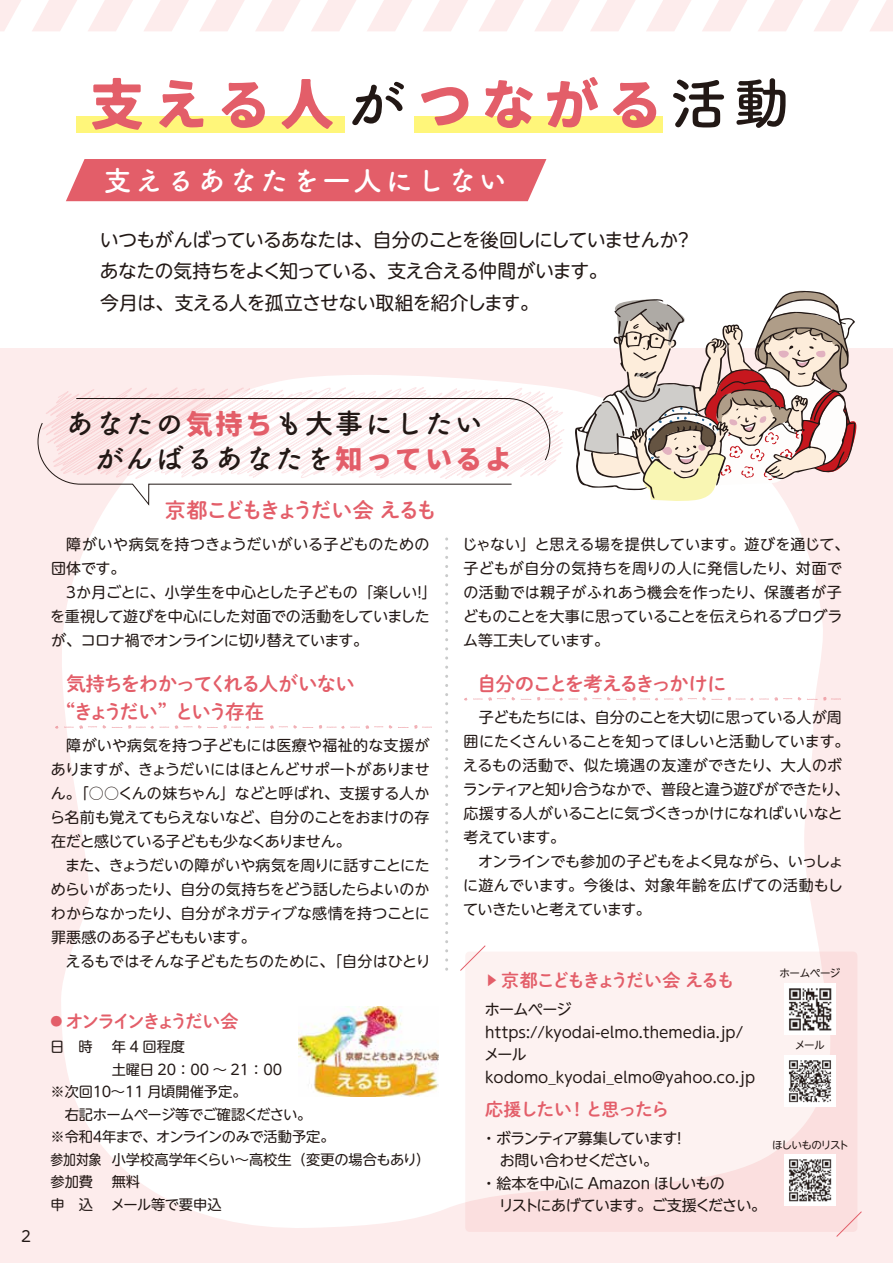
<style>
.page{position:relative;width:893px;height:1263px;background:#fff}
.page>*{position:absolute;margin:0;border:0;box-sizing:border-box;transform-origin:0 0}
.t1{font:57.6px "MOBO";letter-spacing:.1em;color:#e35e69}
.t2{font:28.5px/34.5px "Tsuku B Rd Gothic Std B";letter-spacing:.05em;color:#221815}
.t3{font:28.35px "Tsuku B Rd Gothic Std B";letter-spacing:.1em;color:#fff}
.t4{font:21px "DNP Shuei M Go Std B";letter-spacing:-.145em;color:#e35e69}
.t5{font:19.5px/28.5px "DNP Shuei M Go Std B";letter-spacing:-.08em;color:#e35e69}
.t6{font:18.75px/31.5px "UD Shin M Go Pro";letter-spacing:-.035em;color:#221815}
.t7{font:18px "DNP Shuei M Go Std B";letter-spacing:-.145em;color:#e35e69}
.t8{font:18px "DNP Shuei M Go Std B";letter-spacing:-.13em;color:#e35e69}
.t9{font:18px "DNP Shuei M Go Std B";letter-spacing:-.075em;color:#e35e69}
.t10{font:15px/24px "UD Shin M Go Pro";letter-spacing:-.015em;color:#221815}
.t11{font:15px/22.5px "UD Shin M Go Pro";letter-spacing:-.05em;color:#221815}
.t12{font:14.25px/22.5px "UD Shin M Go Pro";letter-spacing:-.01em;color:#221815}
.t13{font:14.25px "UD Shin M Go Pro";letter-spacing:-.01em;color:#221815;scale:.9 1}
.t14{font:14.25px "UD Shin M Go Pro";letter-spacing:-.05em;color:#221815}
.t15{font:14.25px "UD Shin M Go Pro";letter-spacing:-.04em;color:#221815}
.t16{font:10.5px "UD Shin M Go Pro";letter-spacing:-.06em;color:#221815}
.t17{font:10.5px "UD Shin M Go Pro";letter-spacing:-.095em;color:#221815}
.s1{font-family:"Tsuku B Rd Gothic Std B";color:#221815}
.s2{font-family:"MOBO";color:#e35e69}
.s3{font-size:12.6px}
.s4{font-family:"Koz Go Pr 6 N";font-size:12.6px}
</style>
<div class="page">
<svg style="left:0;top:0;width:21px;height:31px"></svg>
<svg style="left:32px;top:0;width:45px;height:31px"></svg>
<svg style="left:88px;top:0;width:45px;height:31px"></svg>
<svg style="left:144px;top:0;width:45px;height:31px"></svg>
<svg style="left:200px;top:0;width:45px;height:31px"></svg>
<svg style="left:256px;top:0;width:44px;height:31px"></svg>
<svg style="left:311px;top:0;width:45px;height:31px"></svg>
<svg style="left:367px;top:0;width:45px;height:31px"></svg>
<svg style="left:423px;top:0;width:45px;height:31px"></svg>
<svg style="left:479px;top:0;width:45px;height:31px"></svg>
<svg style="left:535px;top:0;width:45px;height:31px"></svg>
<svg style="left:591px;top:0;width:44px;height:31px"></svg>
<svg style="left:646px;top:0;width:45px;height:31px"></svg>
<svg style="left:702px;top:0;width:45px;height:31px"></svg>
<svg style="left:758px;top:0;width:45px;height:31px"></svg>
<svg style="left:814px;top:0;width:45px;height:31px"></svg>
<svg style="left:870px;top:0;width:23px;height:31px"></svg>
<div style="left:0;top:349px;width:893px;height:914px;background:#fdecec"></div>
<div style="left:58px;top:375px;width:765px;height:853px;background:#fff"></div>
<div style="left:77px;top:116px;width:268px;height:16px;background:#fff67a"></div>
<div style="left:415px;top:116px;width:248px;height:16px;background:#fff67a"></div>
<div style="left:66px;top:159px;width:480px;height:42px;background:#e35e69"></div>
<svg style="left:58px;top:387px;width:506px;height:92px"></svg>
<svg style="left:37px;top:398px;width:514px;height:109px"></svg>
<svg style="left:445px;top:539px;width:3px;height:434px"></svg>
<svg style="left:465px;top:951px;width:392px;height:281px"></svg>
<img style="left:784px;top:1155px;width:52px;height:51px">
<svg style="left:459px;top:944px;width:27px;height:28px"></svg>
<svg style="left:835px;top:1210px;width:27px;height:27px"></svg>
<img style="left:784px;top:983px;width:52px;height:51px">
<img style="left:784px;top:1055px;width:52px;height:51px">
<svg style="left:398px;top:725px;width:34px;height:4px"></svg>
<svg style="left:319px;top:725px;width:73px;height:4px"></svg>
<svg style="left:255px;top:725px;width:58px;height:4px"></svg>
<svg style="left:160px;top:726px;width:9px;height:2px"></svg>
<svg style="left:198px;top:725px;width:51px;height:4px"></svg>
<svg style="left:175px;top:725px;width:17px;height:4px"></svg>
<svg style="left:128px;top:725px;width:26px;height:4px"></svg>
<svg style="left:112px;top:726px;width:10px;height:3px"></svg>
<svg style="left:64px;top:725px;width:42px;height:4px"></svg>
<svg style="left:807px;top:697px;width:34px;height:4px"></svg>
<svg style="left:728px;top:697px;width:73px;height:4px"></svg>
<svg style="left:664px;top:697px;width:58px;height:4px"></svg>
<svg style="left:584px;top:697px;width:74px;height:4px"></svg>
<svg style="left:537px;top:697px;width:41px;height:4px"></svg>
<svg style="left:521px;top:698px;width:10px;height:3px"></svg>
<svg style="left:464px;top:697px;width:3px;height:4px"></svg>
<svg style="left:473px;top:697px;width:42px;height:4px"></svg>
<img style="left:299px;top:1007px;width:140px;height:90px">
<svg style="left:575px;top:291px;width:284px;height:212px"></svg>
<h1 class="t1" style="left:88px;top:71px;width:704px">支える人<span class="s1">が</span>つながる<span class="s1">活動</span></h1>
<h3 class="t3" style="left:104px;top:158px;width:405px">支えるあなたを一人にしない</h3>
<p class="t6" style="left:100px;top:223px;width:595px">いつもがんばっているあなたは、自分のことを後回しにしていませんか？あなたの気持ちをよく知っている、支え合える仲間がいます。<br>今月は、支える人を孤立させない取組を紹介します。</p>
<p class="t10" style="left:21px;top:1223px;width:11px">2</p>
<h2 class="t2" style="left:65px;top:405px;width:449px">あなたの<span class="s2">気持ち</span>も大事にしたい　がんばるあなたを<span class="s2">知っているよ</span></h2>
<h3 class="t4" style="left:165px;top:495px;width:274px">京都こどもきょうだい会 えるも</h3>
<p class="t10" style="left:50px;top:532px;width:388px">　障がいや病気を持つきょうだいがいる子どものための団体です。<br>　３か月ごとに、小学生を中心とした子どもの「楽しい！」を重視して遊びを中心にした対面での活動をしていましたが、コロナ禍でオンラインに切り替えています。</p>
<h3 class="t5" style="left:66px;top:668px;width:291px">気持ちをわかってくれる人がいない“きょうだい” という存在</h3>
<p class="t10" style="left:50px;top:733px;width:382px">　障がいや病気を持つ子どもには医療や福祉的な支援がありますが、きょうだいにはほとんどサポートがありません。「○○くんの妹ちゃん」などと呼ばれ、支援する人から名前も覚えてもらえないなど、自分のことをおまけの存在だと感じている子どもも少なくありません。<br>　また、きょうだいの障がいや病気を周りに話すことにためらいがあったり、自分の気持ちをどう話したらよいのかわからなかったり、自分がネガティブな感情を持つことに罪悪感のある子どももいます。<br>　えるもではそんな子どもたちのために、「自分はひとり</p>
<p class="t8" style="left:50px;top:1008px;width:190px"><span class="s3">●</span> オンラインきょうだい会</p>
<p class="t12" style="left:50px;top:1034px;width:44px">日　時</p>
<p class="t12" style="left:112px;top:1034px;width:75px">年 4 回程度</p>
<p class="t12" style="left:112px;top:1057px;width:172px">土曜日 20：00 ～ 21：00</p>
<p class="t12" style="left:50px;top:1079px;width:198px">※次回１０～11 月頃開催予定。</p>
<p class="t15" style="left:50px;top:1102px;width:263px">　右記ホームページ等でご確認ください。</p>
<p class="t14" style="left:50px;top:1125px;width:286px">※令和４年まで、オンラインのみで活動予定。</p>
<p class="t13" style="left:50px;top:1147px;width:423px">参加対象 小学校高学年くらい～高校生（変更の場合もあり）</p>
<p class="t12" style="left:50px;top:1169px;width:44px">参加費</p>
<p class="t12" style="left:50px;top:1169px;width:173px;text-indent:61px">無料<br>申　込 メール等で要申込</p>
<p class="t10" style="left:462px;top:532px;width:389px">じゃない」と思える場を提供しています。遊びを通じて、子どもが自分の気持ちを周りの人に発信したり、対面での活動では親子がふれあう機会を作ったり、保護者が子どものことを大事に思っていることを伝えられるプログラム等工夫しています。</p>
<h3 class="t5" style="left:477px;top:668px;width:251px">自分のことを考えるきっかけに</h3>
<p class="t10" style="left:463px;top:704px;width:388px">　子どもたちには、自分のことを大切に思っている人が周囲にたくさんいることを知ってほしいと活動しています。えるもの活動で、似た境遇の友達ができたり、大人のボランティアと知り合うなかで、普段と違う遊びができたり、応援する人がいることに気づくきっかけになればいいなと考えています。<br>　オンラインでも参加の子どもをよく見ながら、いっしょに遊んでいます。今後は、対象年齢を広げての活動もしていきたいと考えています。</p>
<p class="t7" style="left:485px;top:967px;width:251px"><span class="s4">▶</span> 京都こどもきょうだい会 えるも</p>
<p class="t10" style="left:484px;top:998px;width:273px;line-height:22.5px">ホームページhttps://kyodai-elmo.themedia.jp/メールkodomo_kyodai_elmo@yahoo.co.jp</p>
<p class="t9" style="left:485px;top:1096px;width:186px">応援したい！ と思ったら</p>
<p class="t11" style="left:481px;top:1126px;width:286px">・ボランティア募集しています！<br>　お問い合わせください。<br>・絵本を中心に Amazon ほしいもの<br>　リストにあげています。ご支援ください。</p>
<p class="t16" style="left:780px;top:964px;width:62px">ホームページ</p>
<p class="t16" style="left:795px;top:1036px;width:31px">メール</p>
<p class="t17" style="left:772px;top:1136px;width:78px">ほしいものリスト</p>
</div>
